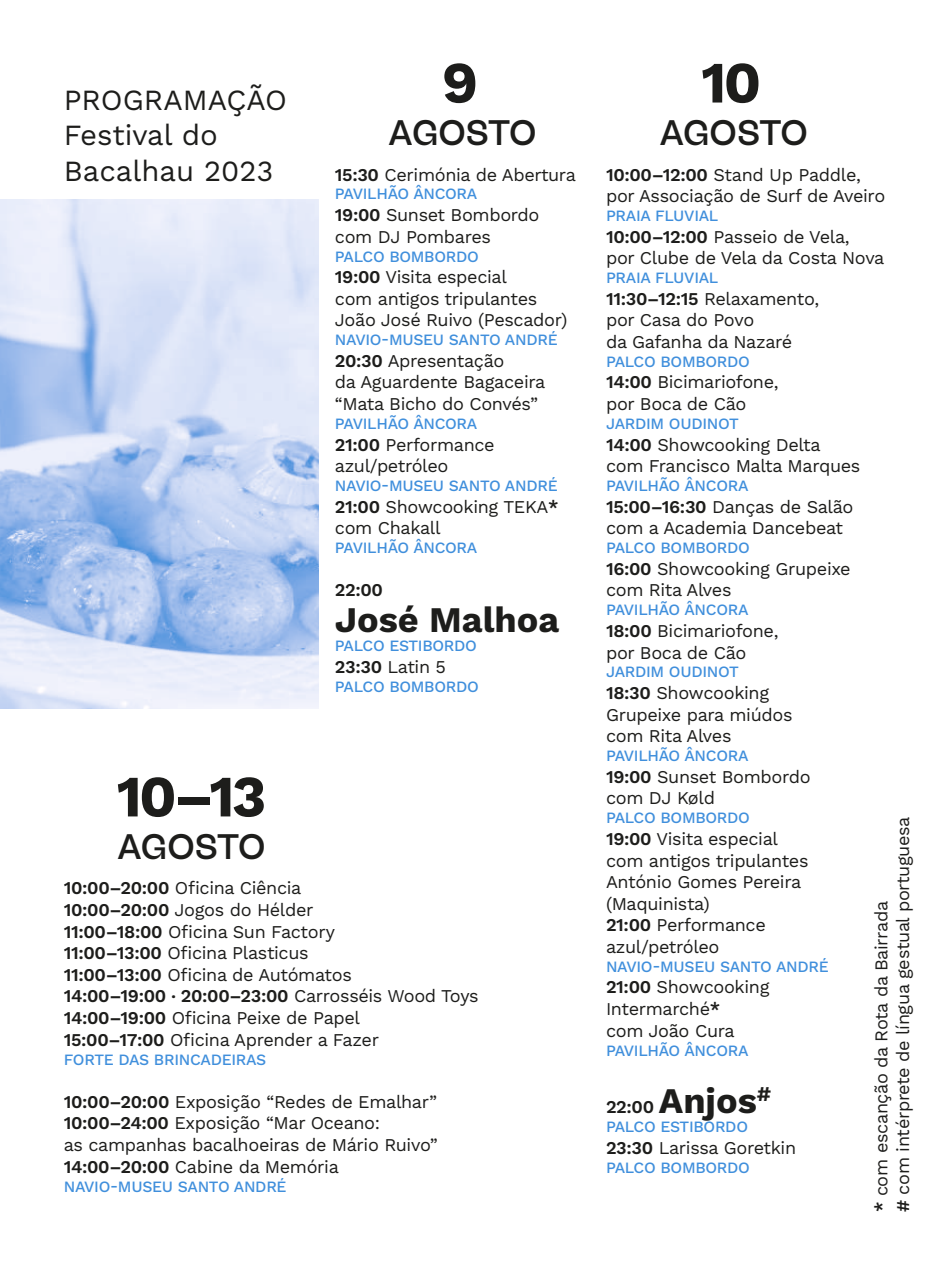
<style>
.page{position:relative;width:925px;height:1276px;background:#fff}
.page>*{position:absolute;margin:0;border:0;box-sizing:border-box;transform-origin:0 0}
.t1{font:700 58.5px "Work Sans";color:#1d1d1b}
.t2{font:500 36px "Another Grotesk W05";letter-spacing:-.045em;color:#1d1d1b}
.t3{font:700 36px "Work Sans";color:#1d1d1b}
.t4{font:29.25px/35.1px "Work Sans";color:#1d1d1b}
.t5{font:18px/21.6px "Work Sans";letter-spacing:-.02em;color:#1d1d1b}
.t6{font:600 18px "Work Sans";letter-spacing:-.02em;color:#1d1d1b}
.t7{font:500 15.75px "Work Sans";letter-spacing:-.02em;color:#408fdc}
.s1{font-weight:600}
.s2{font-weight:700;font-size:36px}
</style>
<div class="page">
<img style="left:0;top:200px;width:319px;height:508px">
<h3 class="t4" style="left:64px;top:84px;width:225px">PROGRAMAÇÃO<br>Festival do<br>Bacalhau 2023</h3>
<h1 class="t1" style="left:116px;top:762px;width:152px">10–13</h1>
<h2 class="t2" style="left:117px;top:820px;width:150px">AGOSTO</h2>
<h1 class="t1" style="left:442px;top:49px;width:37px">9</h1>
<h2 class="t2" style="left:388px;top:107px;width:150px">AGOSTO</h2>
<p class="t5" style="left:335px;top:164px;width:242px"><span class="s1">15:30</span> Cerimónia de Abertura</p>
<p class="t7" style="left:335px;top:185px;width:144px">PAVILHÃO ÂNCORA</p>
<p class="t5" style="left:335px;top:205px;width:206px"><span class="s1">19:00</span> Sunset Bombordo com DJ Pombares</p>
<p class="t7" style="left:335px;top:247px;width:145px">PALCO BOMBORDO</p>
<p class="t5" style="left:335px;top:267px;width:234px"><span class="s1">19:00</span> Visita especial<br>com antigos tripulantes<br>João José Ruivo (Pescador)</p>
<p class="t7" style="left:335px;top:331px;width:224px">NAVIO-MUSEU SANTO ANDRÉ</p>
<p class="t5" style="left:335px;top:351px;width:212px"><span class="s1">20:30</span> Apresentação<br>da Aguardente Bagaceira “Mata Bicho do Convés”</p>
<p class="t7" style="left:335px;top:414px;width:144px">PAVILHÃO ÂNCORA</p>
<p class="t5" style="left:335px;top:434px;width:161px"><span class="s1">21:00</span> Performance azul/petróleo</p>
<p class="t7" style="left:335px;top:476px;width:224px">NAVIO-MUSEU SANTO ANDRÉ</p>
<p class="t5" style="left:335px;top:496px;width:225px"><span class="s1">21:00</span> Showcooking TEKA<span class="s1">* </span>com Chakall</p>
<p class="t7" style="left:335px;top:538px;width:144px">PAVILHÃO ÂNCORA</p>
<p class="t6" style="left:335px;top:580px;width:50px">22:00</p>
<h2 class="t3" style="left:335px;top:599px;width:226px">José Malhoa</h2>
<p class="t7" style="left:335px;top:637px;width:144px">PALCO ESTIBORDO</p>
<p class="t5" style="left:335px;top:657px;width:113px"><span class="s1">23:30</span> Latin 5</p>
<p class="t7" style="left:335px;top:677px;width:145px">PALCO BOMBORDO</p>
<p class="t5" style="left:64px;top:878px;width:416px"><span class="s1">10:00–20:00</span> Oficina Ciência<br><span class="s1">10:00–20:00</span> Jogos do Hélder<br><span class="s1">11:00–18:00</span> Oficina Sun Factory<br><span class="s1">11:00–13:00</span> Oficina Plasticus<br><span class="s1">11:00–13:00</span> Oficina de Autómatos<br><span class="s1">14:00–19:00 </span><sup>.</sup> <span class="s1">20:00–23:00</span> Carrosséis Wood Toys <span class="s1">14:00–19:00</span> Oficina Peixe de Papel<br><span class="s1">15:00–17:00</span> Oficina Aprender a Fazer</p>
<p class="t7" style="left:64px;top:1050px;width:204px">FORTE DAS BRINCADEIRAS</p>
<p class="t5" style="left:64px;top:1091px;width:375px"><span class="s1">10:00–20:00</span> Exposição “Redes de Emalhar” <span class="s1">10:00–24:00</span> Exposição “Mar Oceano:<br>as campanhas bacalhoeiras de Mário Ruivo” <span class="s1">14:00–20:00</span> Cabine da Memória</p>
<p class="t7" style="left:64px;top:1177px;width:224px">NAVIO-MUSEU SANTO ANDRÉ</p>
<h1 class="t1" style="left:701px;top:49px;width:62px">10</h1>
<h2 class="t2" style="left:659px;top:107px;width:150px">AGOSTO</h2>
<p class="t5" style="left:606px;top:164px;width:281px"><span class="s1">10:00–12:00</span> Stand Up Paddle, por Associação de Surf de Aveiro</p>
<p class="t7" style="left:606px;top:206px;width:114px">PRAIA FLUVIAL</p>
<p class="t5" style="left:606px;top:226px;width:280px"><span class="s1">10:00–12:00</span> Passeio de Vela,<br>por Clube de Vela da Costa Nova</p>
<p class="t7" style="left:606px;top:268px;width:114px">PRAIA FLUVIAL</p>
<p class="t5" style="left:606px;top:289px;width:215px"><span class="s1">11:30–12:15</span> Relaxamento, por Casa do Povo<br>da Gafanha da Nazaré</p>
<p class="t7" style="left:606px;top:352px;width:145px">PALCO BOMBORDO</p>
<p class="t5" style="left:606px;top:372px;width:174px"><span class="s1">14:00</span> Bicimariofone, por Boca de Cão</p>
<p class="t7" style="left:606px;top:414px;width:134px">JARDIM OUDINOT</p>
<p class="t5" style="left:606px;top:434px;width:256px"><span class="s1">14:00</span> Showcooking Delta com Francisco Malta Marques</p>
<p class="t7" style="left:606px;top:476px;width:144px">PAVILHÃO ÂNCORA</p>
<p class="t5" style="left:606px;top:496px;width:249px"><span class="s1">15:00–16:30</span> Danças de Salão com a Academia Dancebeat</p>
<p class="t7" style="left:606px;top:538px;width:145px">PALCO BOMBORDO</p>
<p class="t5" style="left:606px;top:559px;width:246px"><span class="s1">16:00</span> Showcooking Grupeixe com Rita Alves</p>
<p class="t7" style="left:606px;top:601px;width:144px">PAVILHÃO ÂNCORA</p>
<p class="t5" style="left:606px;top:621px;width:174px"><span class="s1">18:00</span> Bicimariofone, por Boca de Cão</p>
<p class="t7" style="left:606px;top:663px;width:134px">JARDIM OUDINOT</p>
<p class="t5" style="left:606px;top:683px;width:188px"><span class="s1">18:30</span> Showcooking<br>Grupeixe para miúdos com Rita Alves</p>
<p class="t7" style="left:606px;top:746px;width:144px">PAVILHÃO ÂNCORA</p>
<p class="t5" style="left:606px;top:766px;width:206px"><span class="s1">19:00</span> Sunset Bombordo com DJ Køld</p>
<p class="t7" style="left:606px;top:808px;width:145px">PALCO BOMBORDO</p>
<p class="t5" style="left:606px;top:829px;width:204px"><span class="s1">19:00</span> Visita especial com antigos tripulantes<br>António Gomes Pereira (Maquinista)<br><span class="s1">21:00</span> Performance azul/petróleo</p>
<p class="t7" style="left:606px;top:957px;width:224px">NAVIO-MUSEU SANTO ANDRÉ</p>
<p class="t5" style="left:606px;top:977px;width:165px"><span class="s1">21:00</span> Showcooking<br>Intermarché<span class="s1">*<br></span>com João Cura</p>
<p class="t7" style="left:606px;top:1041px;width:144px">PAVILHÃO ÂNCORA</p>
<p class="t6" style="left:606px;top:1096px;width:167px">22:00 <span class="s2">Anjos</span><sup>#</sup></p>
<p class="t7" style="left:606px;top:1117px;width:144px">PALCO ESTIBORDO</p>
<p class="t5" style="left:606px;top:1137px;width:192px"><span class="s1">23:30</span> Larissa Goretkin</p>
<p class="t7" style="left:606px;top:1158px;width:145px">PALCO BOMBORDO</p>
<p class="t5" style="left:871px;top:1212px;width:397px;rotate:-90deg"><span class="s1">*</span> com escanção da Rota da Bairrada<br><span class="s1">#</span> com intérprete de língua gestual portuguesa</p>
</div>
